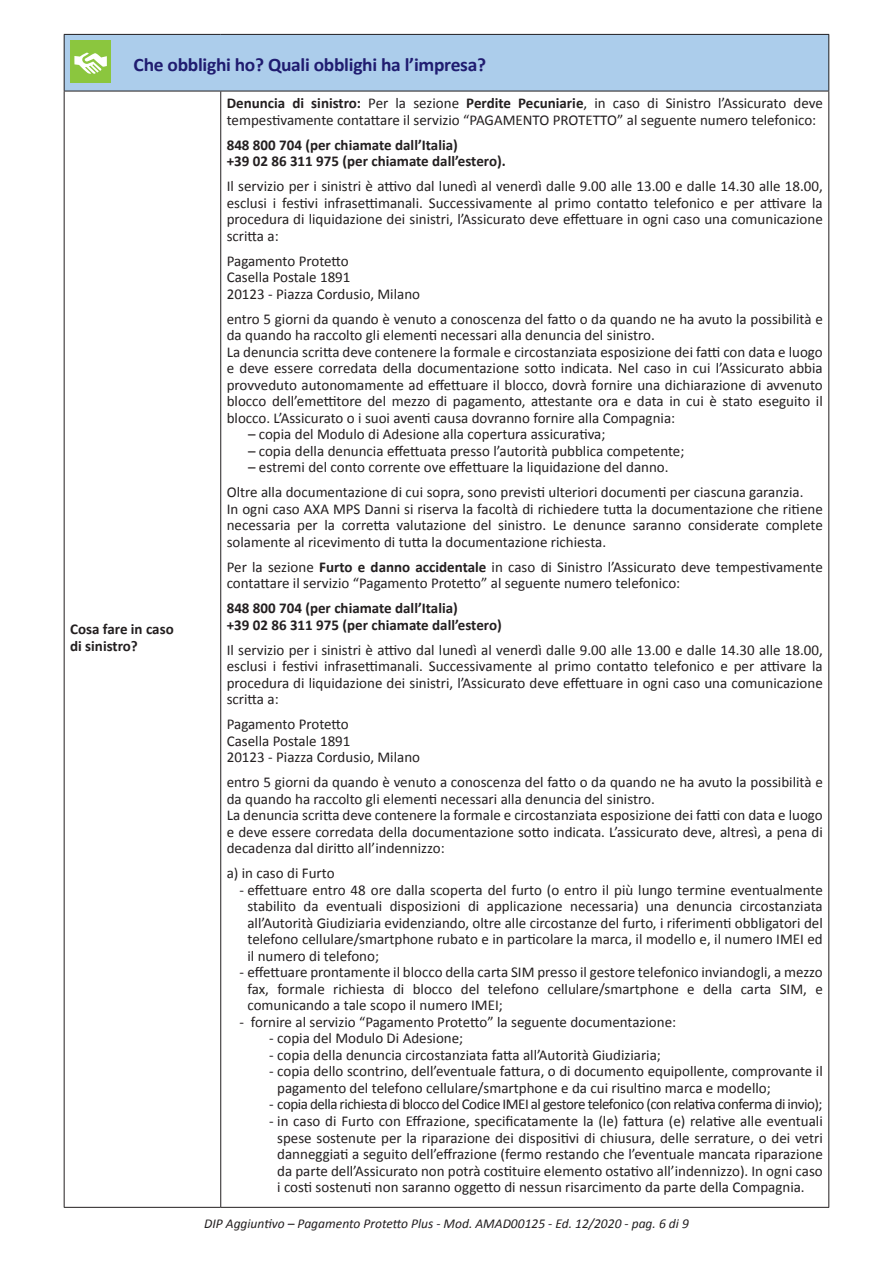
<style>
.page{position:relative;width:893px;height:1263px;background:#fff}
.page>*{position:absolute;margin:0;border:0;box-sizing:border-box;transform-origin:0 0}
.t1{font:700 19.05px "Calibri";letter-spacing:-.015em;color:#201c70}
.t2{font:15px/16.5px "Calibri";color:#231f20}
.t3{font:700 15px/16.5px "Calibri";color:#231f20}
.t4{font:15px "Calibri";letter-spacing:-.03em;color:#231f20}
.t5{font:italic 13.5px "Calibri";color:#231f20}
.s1{font-weight:700}
</style>
<div class="page">
<div style="left:64px;top:34px;width:765px;height:57px;background:#accdeb"></div>
<hr style="left:64px;top:91px;width:1px;height:1116px;background:#231f20">
<hr style="left:220px;top:91px;width:1px;height:1116px;background:#231f20">
<hr style="left:828px;top:91px;width:1px;height:1116px;background:#231f20">
<hr style="left:64px;top:1207px;width:157px;height:1px;background:#231f20">
<hr style="left:221px;top:1207px;width:608px;height:1px;background:#231f20">
<hr style="left:64px;top:34px;width:157px;height:1px;background:#231f20">
<hr style="left:64px;top:35px;width:1px;height:56px;background:#231f20">
<hr style="left:221px;top:34px;width:608px;height:1px;background:#231f20">
<hr style="left:828px;top:35px;width:1px;height:56px;background:#231f20">
<hr style="left:64px;top:91px;width:157px;height:1px;background:#231f20">
<hr style="left:221px;top:91px;width:608px;height:1px;background:#231f20">
<div style="left:70px;top:40px;width:41px;height:43px;background:#8bc63e"></div>
<svg style="left:74px;top:52px;width:33px;height:22px"></svg>
<p class="t1" style="left:134px;top:53px;width:354px">Che obblighi ho? Quali obblighi ha l’impresa?</p>
<p class="t3" style="left:70px;top:620px;width:105px">Cosa fare in caso di sinistro?</p>
<p class="t2" style="left:227px;top:94px;width:598px"><span class="s1">Denuncia di sinistro:</span> Per la sezione <span class="s1">Perdite Pecuniarie</span>, in caso di Sinistro l’Assicurato deve tempestivamente contattare il servizio “PAGAMENTO PROTETTO” al seguente numero telefonico:</p>
<p class="t3" style="left:227px;top:136px;width:281px">848 800 704 (per chiamate dall’Italia)<br>+39 02 86 311 975 (per chiamate dall’estero).</p>
<p class="t2" style="left:227px;top:177px;width:598px;text-align:justify">Il servizio per i sinistri è attivo dal lunedì al venerdì dalle 9.00 alle 13.00 e dalle 14.30 alle 18.00, esclusi i festivi infrasettimanali. Successivamente al primo contatto telefonico e per attivare la procedura di liquidazione dei sinistri, l’Assicurato deve effettuare in ogni caso una comunicazione scritta a:</p>
<p class="t2" style="left:227px;top:252px;width:195px">Pagamento Protetto<br>Casella Postale 1891<br>20123 - Piazza Cordusio, Milano</p>
<p class="t2" style="left:227px;top:310px;width:598px">entro 5 giorni da quando è venuto a conoscenza del fatto o da quando ne ha avuto la possibilità e da quando ha raccolto gli elementi necessari alla denuncia del sinistro.<br>La denuncia scritta deve contenere la formale e circostanziata esposizione dei fatti con data e luogo e deve essere corredata della documentazione sotto indicata. Nel caso in cui l’Assicurato abbia provveduto autonomamente ad effettuare il blocco, dovrà fornire una dichiarazione di avvenuto blocco dell’emettitore del mezzo di pagamento, attestante ora e data in cui è stato eseguito il blocco. L’Assicurato o i suoi aventi causa dovranno fornire alla Compagnia:</p>
<p class="t2" style="left:248px;top:425px;width:359px">– copia del Modulo di Adesione alla copertura assicurativa;</p>
<p class="t2" style="left:248px;top:442px;width:438px">– copia della denuncia effettuata presso l’autorità pubblica competente;</p>
<p class="t2" style="left:227px;top:454px;width:578px;line-height:25px;text-indent:21px">– estremi del conto corrente ove effettuare la liquidazione del danno.<br>Oltre alla documentazione di cui sopra, sono previsti ulteriori documenti per ciascuna garanzia.</p>
<p class="t2" style="left:227px;top:500px;width:598px;text-align:justify">In ogni caso AXA MPS Danni si riserva la facoltà di richiedere tutta la documentazione che ritiene necessaria per la corretta valutazione del sinistro. Le denunce saranno considerate complete solamente al ricevimento di tutta la documentazione richiesta.</p>
<p class="t2" style="left:227px;top:558px;width:598px">Per la sezione <span class="s1">Furto e danno accidentale</span> in caso di Sinistro l’Assicurato deve tempestivamente contattare il servizio “Pagamento Protetto” al seguente numero telefonico:</p>
<p class="t3" style="left:227px;top:599px;width:277px">848 800 704 (per chiamate dall’Italia)<br>+39 02 86 311 975 (per chiamate dall’estero)</p>
<p class="t2" style="left:227px;top:641px;width:598px;text-align:justify">Il servizio per i sinistri è attivo dal lunedì al venerdì dalle 9.00 alle 13.00 e dalle 14.30 alle 18.00, esclusi i festivi infrasettimanali. Successivamente al primo contatto telefonico e per attivare la procedura di liquidazione dei sinistri, l’Assicurato deve effettuare in ogni caso una comunicazione scritta a:</p>
<p class="t2" style="left:227px;top:715px;width:195px">Pagamento Protetto<br>Casella Postale 1891<br>20123 - Piazza Cordusio, Milano</p>
<p class="t2" style="left:227px;top:773px;width:598px">entro 5 giorni da quando è venuto a conoscenza del fatto o da quando ne ha avuto la possibilità e da quando ha raccolto gli elementi necessari alla denuncia del sinistro.<br>La denuncia scritta deve contenere la formale e circostanziata esposizione dei fatti con data e luogo e deve essere corredata della documentazione sotto indicata. L’assicurato deve, altresì, a pena di decadenza dal diritto all’indennizzo:</p>
<p class="t2" style="left:227px;top:864px;width:109px">a) in caso di Furto</p>
<p class="t2" style="left:247px;top:881px;width:577px;text-align:justify;text-indent:-8px">- effettuare entro 48 ore dalla scoperta del furto (o entro il più lungo termine eventualmente stabilito da eventuali disposizioni di applicazione necessaria) una denuncia circostanziata all’Autorità Giudiziaria evidenziando, oltre alle circostanze del furto, i riferimenti obbligatori del telefono cellulare/smartphone rubato e in particolare la marca, il modello e, il numero IMEI ed il numero di telefono;</p>
<p class="t2" style="left:247px;top:963px;width:577px;text-align:justify;text-indent:-8px">- effettuare prontamente il blocco della carta SIM presso il gestore telefonico inviandogli, a mezzo fax, formale richiesta di blocco del telefono cellulare/smartphone e della carta SIM, e comunicando a tale scopo il numero IMEI;</p>
<p class="t2" style="left:239px;top:1013px;width:438px">- fornire al servizio “Pagamento Protetto” la seguente documentazione:</p>
<p class="t2" style="left:269px;top:1029px;width:196px">- copia del Modulo Di Adesione;</p>
<p class="t2" style="left:269px;top:1046px;width:393px">- copia della denuncia circostanziata fatta all’Autorità Giudiziaria;</p>
<p class="t2" style="left:277px;top:1062px;width:547px;text-indent:-8px">- copia dello scontrino, dell’eventuale fattura, o di documento equipollente, comprovante il pagamento del telefono cellulare/smartphone e da cui risultino marca e modello;</p>
<p class="t4" style="left:269px;top:1095px;width:555px">- copia della richiesta di blocco del Codice IMEI al gestore telefonico (con relativa conferma di invio);</p>
<p class="t2" style="left:277px;top:1112px;width:547px;text-align:justify;text-indent:-8px">- in caso di Furto con Effrazione, specificatamente la (le) fattura (e) relative alle eventuali spese sostenute per la riparazione dei dispositivi di chiusura, delle serrature, o dei vetri danneggiati a seguito dell’effrazione (fermo restando che l’eventuale mancata riparazione da parte dell’Assicurato non potrà costituire elemento ostativo all’indennizzo). In ogni caso i costi sostenuti non saranno oggetto di nessun risarcimento da parte della Compagnia.</p>
<p class="t5" style="left:204px;top:1214px;width:486px">DIP Aggiuntivo – Pagamento Protetto Plus - Mod. AMAD00125 - Ed. 12/2020 - pag. 6 di 9</p>
</div>
